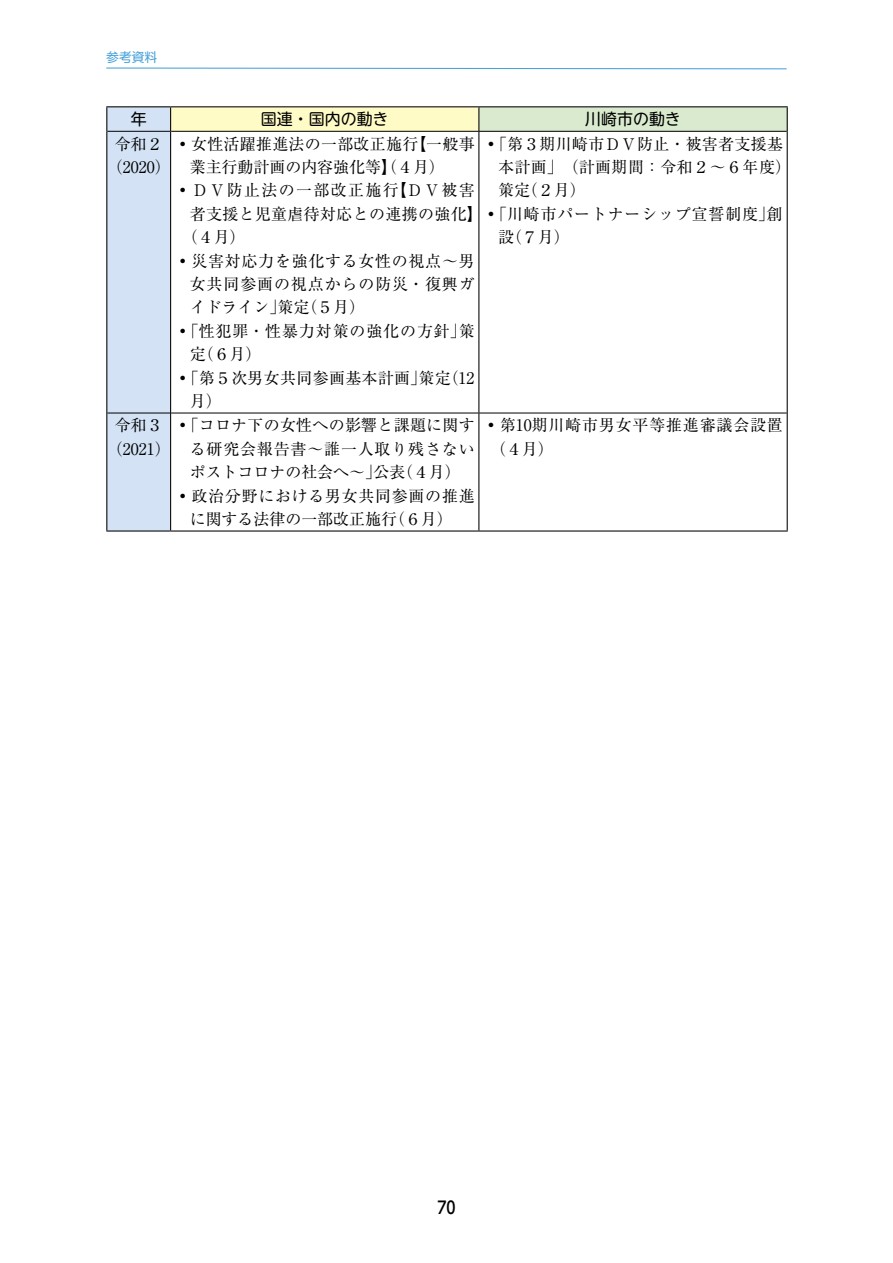
<style>
.page{position:relative;width:893px;height:1263px;background:#fff}
.page>*{position:absolute;margin:0;border:0;box-sizing:border-box;transform-origin:0 0}
.t1{font:500 16.95px "UD Shin Go C Osiz Pr 6 N";color:#000}
.t2{font:15.9px/23.4px "Ryumin Pr 6 N";letter-spacing:.025em;color:#000;text-align:center}
.t3{font:15.9px "Ryumin Pr 6 N";color:#000}
.t4{font:15.9px/23.4px "Ryumin Pr 6 N";letter-spacing:.055em;color:#000}
.t5{font:15.9px "Ryumin Pr 6 N";letter-spacing:.045em;color:#000}
.t6{font:15.9px "Ryumin Pr 6 N";letter-spacing:.085em;color:#000}
.t7{font:15.9px "Ryumin Pr 6 N";letter-spacing:.06em;color:#000}
.t8{font:15.9px "UD Shin M Go Pr 6 N";color:#000}
.t9{font:12.75px "UD Shin M Go Pr 6 N";color:#4aa2db}
</style>
<div class="page">
<svg style="left:106px;top:67px;width:681px;height:3px"></svg>
<div style="left:171px;top:107px;width:308px;height:24px;background:#fffbc7"></div>
<div style="left:479px;top:107px;width:308px;height:24px;background:#d9eace"></div>
<hr style="left:106px;top:106px;width:65px;height:1px;background:#000">
<hr style="left:171px;top:106px;width:308px;height:1px;background:#000">
<div style="left:106px;top:107px;width:65px;height:423px;background:#d3e3f5"></div>
<hr style="left:479px;top:106px;width:309px;height:1px;background:#000">
<svg style="left:478px;top:107px;width:1px;height:24px"></svg>
<svg style="left:787px;top:107px;width:1px;height:24px"></svg>
<hr style="left:106px;top:131px;width:1px;height:282px;background:#000">
<hr style="left:170px;top:131px;width:1px;height:282px;background:#000">
<hr style="left:478px;top:132px;width:1px;height:281px;background:#000">
<hr style="left:787px;top:131px;width:1px;height:282px;background:#000">
<hr style="left:106px;top:413px;width:1px;height:117px;background:#000">
<hr style="left:170px;top:413px;width:1px;height:117px;background:#000">
<hr style="left:478px;top:413px;width:1px;height:117px;background:#000">
<hr style="left:787px;top:413px;width:1px;height:117px;background:#000">
<hr style="left:106px;top:530px;width:65px;height:1px;background:#000">
<hr style="left:171px;top:530px;width:308px;height:1px;background:#000">
<hr style="left:479px;top:530px;width:309px;height:1px;background:#000">
<hr style="left:107px;top:131px;width:63px;height:1px;background:#000">
<hr style="left:107px;top:413px;width:63px;height:1px;background:#000">
<hr style="left:171px;top:131px;width:308px;height:1px;background:#000">
<hr style="left:479px;top:131px;width:308px;height:1px;background:#000">
<hr style="left:171px;top:413px;width:308px;height:1px;background:#000">
<hr style="left:479px;top:413px;width:308px;height:1px;background:#000">
<p class="t9" style="left:106px;top:47px;width:53px">参考資料</p>
<p class="t8" style="left:131px;top:106px;width:17px">年</p>
<p class="t8" style="left:261px;top:106px;width:129px">国連・国内の動き</p>
<p class="t8" style="left:585px;top:106px;width:97px">川崎市の動き</p>
<p class="t2" style="left:107px;top:131px;width:65px">令和２（2020）</p>
<p class="t2" style="left:175px;top:131px;width:301px">・女性活躍推進法の一部改正施行【一般事</p>
<p class="t2" style="left:498px;top:131px;width:294px;text-align:left;text-indent:-15px">・「第３期川崎市ＤＶ防止・被害者支援基本計画」　（計画期間：令和２～６年度）策定（２月）</p>
<p class="t2" style="left:498px;top:225px;width:73px">設（７月）</p>
<p class="t3" style="left:190px;top:155px;width:257px">業主行動計画の内容強化等】（４月）</p>
<p class="t6" style="left:175px;top:178px;width:301px">・ＤＶ防止法の一部改正施行【ＤＶ被害</p>
<p class="t2" style="left:190px;top:201px;width:595px">者支援と児童虐待対応との連携の強化】・「川崎市パートナーシップ宣誓制度」創</p>
<p class="t2" style="left:182px;top:225px;width:65px">（４月）</p>
<p class="t5" style="left:175px;top:248px;width:301px">・災害対応力を強化する女性の視点～男</p>
<p class="t7" style="left:190px;top:271px;width:286px">女共同参画の視点からの防災・復興ガ</p>
<p class="t3" style="left:190px;top:295px;width:177px">イドライン」策定（５月）</p>
<p class="t4" style="left:175px;top:318px;width:301px">・「性犯罪・性暴力対策の強化の方針」策</p>
<p class="t2" style="left:190px;top:342px;width:73px">定（６月）</p>
<p class="t2" style="left:175px;top:365px;width:301px">・「第５次男女共同参画基本計画」策定（12</p>
<p class="t2" style="left:190px;top:388px;width:33px">月）</p>
<p class="t2" style="left:107px;top:413px;width:65px">令和３（2021）</p>
<p class="t2" style="left:175px;top:413px;width:301px">・「コロナ下の女性への影響と課題に関す</p>
<p class="t4" style="left:190px;top:436px;width:286px">る研究会報告書～誰一人取り残さない</p>
<p class="t3" style="left:190px;top:460px;width:273px">ポストコロナの社会へ～」公表（４月）</p>
<p class="t5" style="left:175px;top:483px;width:301px">・政治分野における男女共同参画の推進</p>
<p class="t3" style="left:190px;top:506px;width:265px">に関する法律の一部改正施行（６月）</p>
<p class="t4" style="left:490px;top:413px;width:294px;text-indent:-7px">・第10期川崎市男女平等推進審議会設置（４月）</p>
<p class="t1" style="left:437px;top:1194px;width:20px">70</p>
</div>
